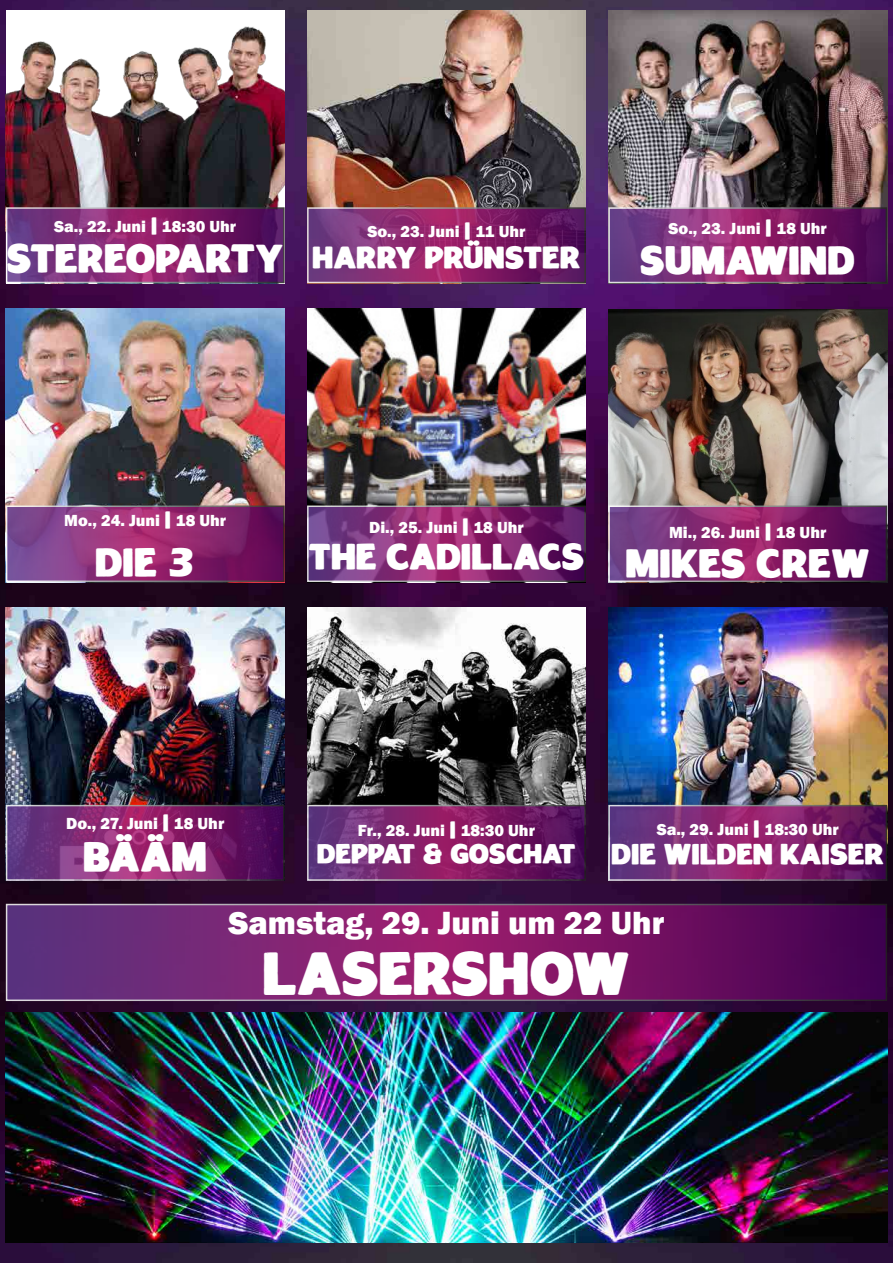
<style>
.page{position:relative;width:893px;height:1263px;background:#fff}
.page>*{position:absolute;margin:0;border:0;box-sizing:border-box;transform-origin:0 0}
.t1{font:700 49.5px "Rougant Bold PERSONALUSEONLY";color:#fff}
.t2{font:700 34.5px "Rougant Bold PERSONALUSEONLY";color:#fff}
.t3{font:700 33px "Rougant Bold PERSONALUSEONLY";color:#fff}
.t4{font:800 33px "Franklin Gothic";color:#fff}
.t5{font:700 30px "Rougant Bold PERSONALUSEONLY";color:#fff}
.t6{font:700 25.5px "Rougant Bold PERSONALUSEONLY";color:#fff}
.t7{font:700 24px "Rougant Bold PERSONALUSEONLY";color:#fff}
.t8{font:700 22.5px "Rougant Bold PERSONALUSEONLY";letter-spacing:-.01em;color:#fff}
.t9{font:800 16.5px "Franklin Gothic";color:#fff}
.s1{font-family:"Rougant Bold PERSONALUSEONLY";font-weight:700}
.s2{font-family:"Eras ITC";font-size:42px}
</style>
<div class="page">
<img style="left:0;top:0;width:893px;height:1263px">
<img style="left:6px;top:10px;width:279px;height:197px">
<img style="left:307px;top:10px;width:279px;height:197px">
<img style="left:608px;top:10px;width:279px;height:197px">
<img style="left:6px;top:309px;width:279px;height:196px">
<img style="left:307px;top:309px;width:279px;height:196px">
<img style="left:608px;top:309px;width:279px;height:196px">
<img style="left:6px;top:608px;width:279px;height:197px">
<img style="left:307px;top:608px;width:279px;height:197px">
<img style="left:608px;top:608px;width:279px;height:197px">
<svg style="left:9px;top:808px;width:273px;height:70px;background:#7a246f"></svg>
<svg style="left:9px;top:508px;width:273px;height:71px;background:#892e76"></svg>
<svg style="left:9px;top:907px;width:875px;height:91px;background:#741b6a"></svg>
<svg style="left:310px;top:808px;width:273px;height:70px;background:#76206a"></svg>
<svg style="left:310px;top:508px;width:273px;height:71px;background:#802a73"></svg>
<svg style="left:611px;top:508px;width:273px;height:71px;background:#79236c"></svg>
<svg style="left:611px;top:210px;width:273px;height:70px;background:#7b256f"></svg>
<svg style="left:310px;top:210px;width:273px;height:70px;background:#80256c"></svg>
<svg style="left:9px;top:210px;width:273px;height:70px;background:#792570"></svg>
<svg style="left:611px;top:808px;width:273px;height:70px;background:#79246e"></svg>
<img style="left:6px;top:1013px;width:881px;height:229px">
<p class="t9" style="left:54px;top:216px;width:184px">Sa., 22. Juni <span class="s1">|</span> 18:30 Uhr</p>
<h3 class="t3" style="left:7px;top:241px;width:278px">STEREOPARTY</h3>
<p class="t9" style="left:367px;top:221px;width:159px">So., 23. Juni <span class="s1">|</span> 11 Uhr</p>
<h3 class="t6" style="left:312px;top:244px;width:270px">HARRY PRÜNSTER</h3>
<p class="t9" style="left:669px;top:218px;width:160px">So., 23. Juni <span class="s1">|</span> 18 Uhr</p>
<h3 class="t3" style="left:640px;top:243px;width:216px">SUMAWIND</h3>
<p class="t9" style="left:64px;top:509px;width:164px">Mo., 24. Juni <span class="s1">|</span> 18 Uhr</p>
<h3 class="t3" style="left:96px;top:545px;width:101px">DIE <span class="s2">3</span></h3>
<p class="t9" style="left:369px;top:516px;width:156px">Di., 25. Juni <span class="s1">|</span> 18 Uhr</p>
<h3 class="t5" style="left:309px;top:541px;width:277px">THE CADILLACS</h3>
<p class="t9" style="left:669px;top:521px;width:159px">Mi., 26. Juni <span class="s1">|</span> 18 Uhr</p>
<h3 class="t3" style="left:626px;top:546px;width:246px">MIKES CREW</h3>
<p class="t9" style="left:66px;top:813px;width:160px">Do., 27. Juni <span class="s1">|</span> 18 Uhr</p>
<h2 class="t2" style="left:84px;top:838px;width:125px">BÄÄM</h2>
<p class="t9" style="left:358px;top:820px;width:179px">Fr., 28. Juni <span class="s1">|</span> 18:30 Uhr</p>
<h3 class="t8" style="left:317px;top:842px;width:260px">DEPPAT &amp; GOSCHAT</h3>
<p class="t9" style="left:657px;top:819px;width:184px">Sa., 29. Juni <span class="s1">|</span> 18:30 Uhr</p>
<h3 class="t7" style="left:611px;top:842px;width:274px">DIE WILDEN KAISER</h3>
<h3 class="t4" style="left:228px;top:902px;width:437px">Samstag, 29. Juni um 22 Uhr</h3>
<h1 class="t1" style="left:263px;top:948px;width:368px">LASERSHOW</h1>
</div>
